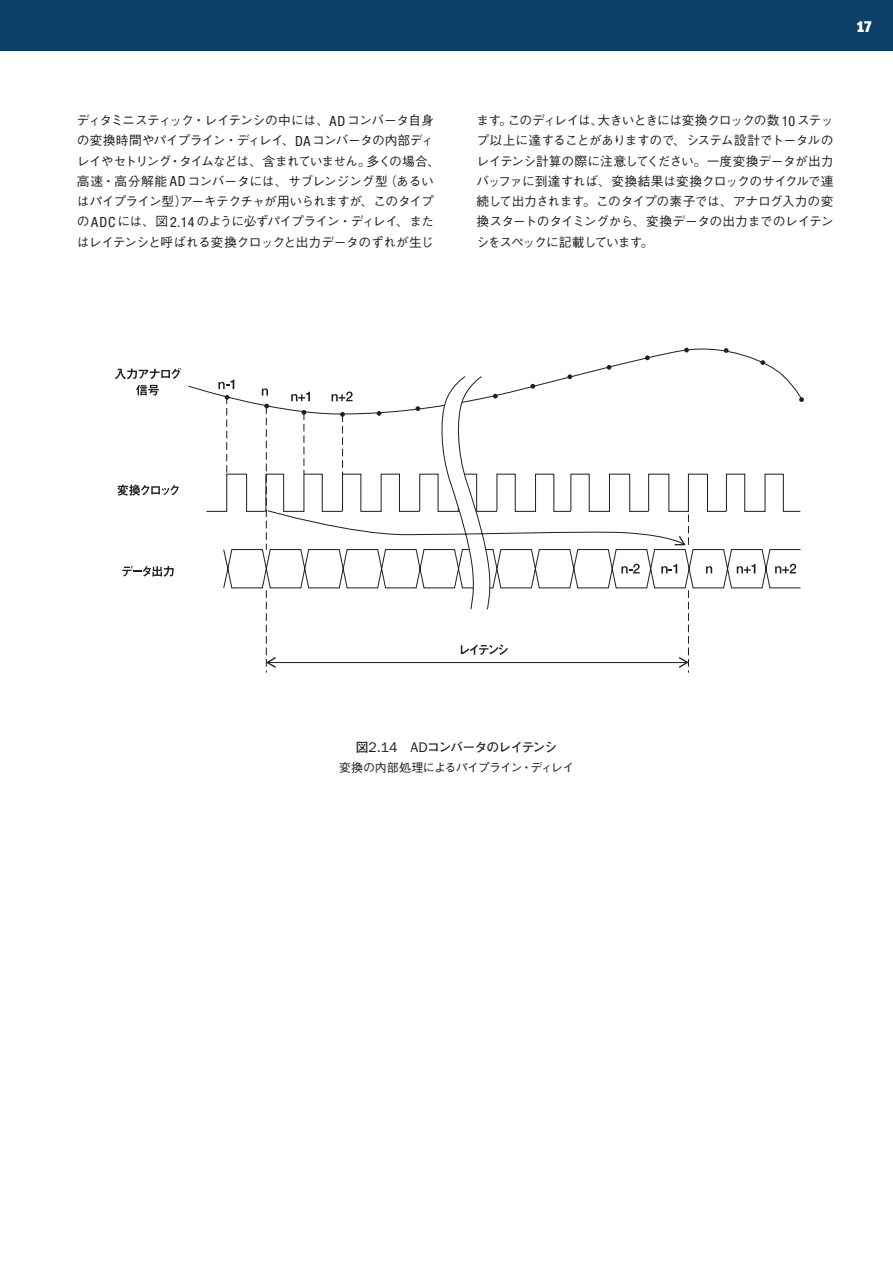
<style>
.page{position:relative;width:893px;height:1263px;background:#fff}
.page>*{position:absolute;margin:0;border:0;box-sizing:border-box;transform-origin:0 0}
.t1{font:900 15px "Azbuka Std";color:#fff}
.t2{font:500 12.75px/20.2px "Gothic BBB Pro";letter-spacing:-.05em;color:#231f20}
.t3{font:700 12.75px "Futo Go B101 Pro";letter-spacing:-.07em;color:#231f20}
.t4{font:500 12px "Gothic BBB Pro";letter-spacing:-.06em;color:#231f20}
.s1{font-family:"Helvetica Neue LT Std";font-weight:400;font-stretch:condensed;font-size:14.1px}
.s2{font-family:"ITC Franklin Gothic Std";font-weight:400;font-size:14.1px}
</style>
<div class="page">
<div style="left:0;top:0;width:893px;height:51px;background:#0b406a"></div>
<svg style="left:265px;top:663px;width:424px;height:5px"></svg>
<svg style="left:218px;top:382px;width:4px;height:7px"></svg>
<svg style="left:115px;top:368px;width:66px;height:11px"></svg>
<svg style="left:136px;top:385px;width:23px;height:10px"></svg>
<svg style="left:117px;top:485px;width:62px;height:11px"></svg>
<svg style="left:122px;top:566px;width:52px;height:11px"></svg>
<svg style="left:607px;top:365px;width:4px;height:5px"></svg>
<svg style="left:645px;top:355px;width:5px;height:5px"></svg>
<svg style="left:684px;top:348px;width:5px;height:4px"></svg>
<svg style="left:724px;top:348px;width:5px;height:5px"></svg>
<svg style="left:760px;top:360px;width:5px;height:5px"></svg>
<svg style="left:801px;top:397px;width:3px;height:5px"></svg>
<svg style="left:222px;top:376px;width:579px;height:287px"></svg>
<p class="t1" style="left:857px;top:17px;width:16px">17</p>
<p class="t2" style="left:77px;top:109px;width:365px">ディタミニスティック・レイテンシの中には、<span class="s1">AD</span> コンバータ自身の変換時間やパイプライン・ディレイ、<span class="s1">DA</span> コンバータの内部ディレイやセトリング・タイムなどは、含まれていません。多くの場合、高速・高分解能 <span class="s1">AD</span> コンバータには、サブレンジング型（あるいはパイプライン型）アーキテクチャが用いられますが、このタイプの<span class="s1">ADC</span> には、図 <span class="s1">2.14</span> のように必ずパイプライン・ディレイ、またはレイテンシと呼ばれる変換クロックと出力データのずれが生じ</p>
<p class="t2" style="left:476px;top:109px;width:359px;text-align:justify">ます。このディレイは、大きいときには変換クロックの数<span class="s1">10</span> ステップ以上に達することがありますので、システム設計でトータルのレイテンシ計算の際に注意してください。一度変換データが出力バッファに到達すれば、変換結果は変換クロックのサイクルで連続して出力されます。このタイプの素子では、アナログ入力の変換スタートのタイミングから、変換データの出力までのレイテンシをスペックに記載しています。</p>
<p class="t3" style="left:356px;top:737px;width:203px">図<span class="s2">2.14 AD</span>コンバータのレイテンシ</p>
<p class="t4" style="left:339px;top:758px;width:237px">変換の内部処理によるパイプライン・ディレイ</p>
</div>
